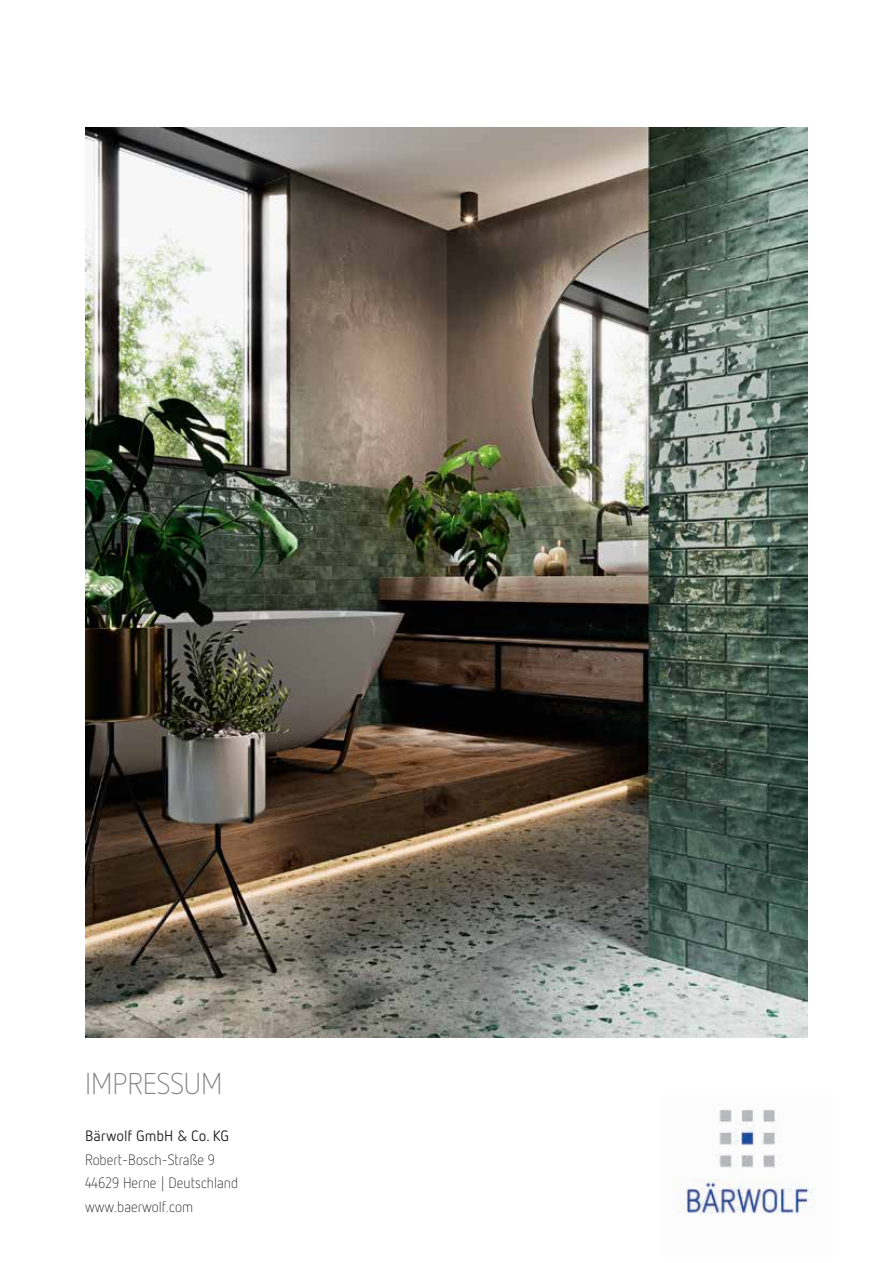
<style>
.page{position:relative;width:893px;height:1263px;background:#fff}
.page>*{position:absolute;margin:0;border:0;box-sizing:border-box;transform-origin:0 0}
.t1{font:300 30px "Netto OT";color:#808285}
.t2{font:300 15px/23.5px "Netto OT";color:#231f20}
.t3{font:15px "Netto OT";color:#231f20}
</style>
<div class="page">
<img style="left:85px;top:128px;width:723px;height:909px">
<img style="left:677px;top:1109px;width:136px;height:106px">
<h1 class="t1" style="left:85px;top:1065px;width:139px">IMPRESSUM</h1>
<p class="t3" style="left:85px;top:1127px;width:146px">Bärwolf GmbH &amp; Co. KG</p>
<p class="t2" style="left:85px;top:1147px;width:155px">Robert-Bosch-Straße 9<br>44629 Herne | Deutschland www.baerwolf.com</p>
</div>
